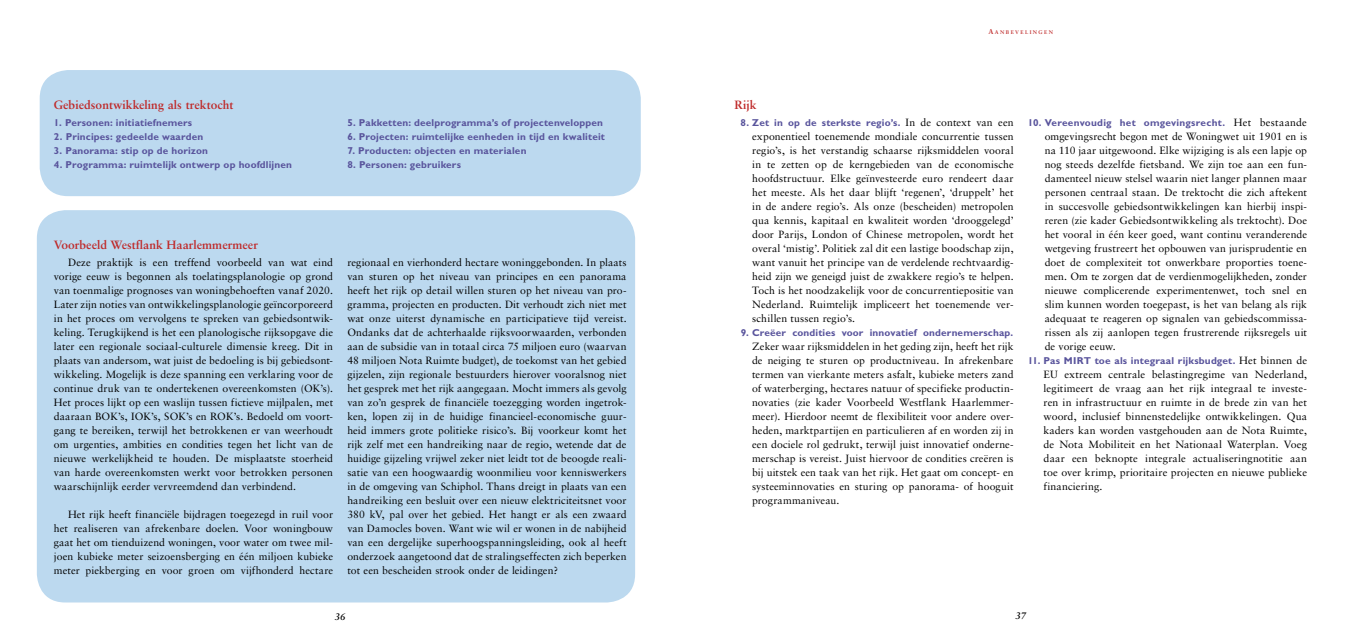
<style>
.page{position:relative;width:1361px;height:644px;background:#fff}
.page>*{position:absolute;margin:0;border:0;box-sizing:border-box;transform-origin:0 0}
.t1{font:700 12px "Sabon LT Std";letter-spacing:.005em;color:#bf2a2a}
.t2{font:10.5px/14px "Sabon LT Std";letter-spacing:.005em;color:#000;text-align:justify}
.t3{font:700 10px "Gill Sans Std";letter-spacing:.015em;color:#59549c}
.t4{font:italic 700 9.5px "Sabon LT Std";color:#000}
.t5{font:5.2px "Sabon Bold Os F";letter-spacing:.265em;color:#bf2a2a}
.s1{font-size:7px}
.s2{font-family:"Sabon LT Std";font-weight:400;font-size:10.5px;color:#000}
</style>
<div class="page">
<div style="left:37px;top:210px;width:598px;height:392px;background:#bcd9ef;border-radius:28px"></div>
<div style="left:40px;top:70px;width:601px;height:126px;background:#bcd9ef;border-radius:28px"></div>
<p class="t1" style="left:54px;top:97px;width:181px">Gebiedsontwikkeling als trektocht</p>
<p class="t3" style="left:54px;top:117px;width:140px">1. Personen: initiatiefnemers</p>
<p class="t3" style="left:54px;top:131px;width:151px">2. Principes: gedeelde waarden</p>
<p class="t3" style="left:54px;top:145px;width:156px">3. Panorama: stip op de horizon</p>
<p class="t3" style="left:54px;top:159px;width:240px">4. Programma: ruimtelijk ontwerp op hoofdlijnen</p>
<p class="t3" style="left:347px;top:117px;width:257px">5. Pakketten: deelprogramma’s of projectenveloppen</p>
<p class="t3" style="left:347px;top:131px;width:259px">6. Projecten: ruimtelijke eenheden in tijd en kwaliteit</p>
<p class="t3" style="left:347px;top:145px;width:181px">7. Producten: objecten en materialen</p>
<p class="t3" style="left:347px;top:159px;width:115px">8. Personen: gebruikers</p>
<p class="t1" style="left:54px;top:237px;width:206px">Voorbeeld Westflank Haarlemmermeer</p>
<p class="t2" style="left:54px;top:255px;width:281px;text-indent:14px">Deze praktijk is een treffend voorbeeld van wat eind vorige eeuw is begonnen als toelatingsplanologie op grond van toenmalige prognoses van woningbehoeften vanaf 2020.<br>Later zijn noties van ontwikkelingsplanologie geïncorporeerd in het proces om vervolgens te spreken van gebiedsontwik&shy;keling. Terugkijkend is het een planologische rijksopgave die later een regionale sociaal-culturele dimensie kreeg. Dit in plaats van andersom, wat juist de bedoeling is bij gebiedsont&shy;wikkeling. Mogelijk is deze spanning een verklaring voor de continue druk van te ondertekenen overeenkomsten (OK’s).<br>Het proces lijkt op een waslijn tussen fictieve mijlpalen, met daaraan BOK’s, IOK’s, SOK’s en ROK’s. Bedoeld om voort&shy;gang te bereiken, terwijl het betrokkenen er van weerhoudt om urgenties, ambities en condities tegen het licht van de nieuwe werkelijkheid te houden. De misplaatste stoerheid van harde overeenkomsten werkt voor betrokken personen waarschijnlijk eerder vervreemdend dan verbindend.</p>
<p class="t2" style="left:54px;top:507px;width:281px;text-indent:14px">Het rijk heeft financiële bijdragen toegezegd in ruil voor het realiseren van afrekenbare doelen. Voor woningbouw gaat het om tienduizend woningen, voor water om twee mil&shy;joen kubieke meter seizoensberging en één miljoen kubieke meter piekberging en voor groen om vijfhonderd hectare</p>
<p class="t2" style="left:347px;top:255px;width:281px">regionaal en vierhonderd hectare woninggebonden. In plaats van sturen op het niveau van principes en een panorama heeft het rijk op detail willen sturen op het niveau van pro&shy;gramma, projecten en producten. Dit verhoudt zich niet met wat onze uiterst dynamische en participatieve tijd vereist.<br>Ondanks dat de achterhaalde rijksvoorwaarden, verbonden aan de subsidie van in totaal circa 75 miljoen euro (waarvan 48 miljoen Nota Ruimte budget), de toekomst van het gebied gijzelen, zijn regionale bestuurders hierover vooralsnog niet het gesprek met het rijk aangegaan. Mocht immers als gevolg van zo’n gesprek de financiële toezegging worden ingetrok&shy;ken, lopen zij in de huidige financieel-economische guur&shy;heid immers grote politieke risico’s. Bij voorkeur komt het rijk zelf met een handreiking naar de regio, wetende dat de huidige gijzeling vrijwel zeker niet leidt tot de beoogde reali&shy;satie van een hoogwaardig woonmilieu voor kenniswerkers in de omgeving van Schiphol. Thans dreigt in plaats van een handreiking een besluit over een nieuw elektriciteitsnet voor 380 kV, pal over het gebied. Het hangt er als een zwaard van Damocles boven. Want wie wil er wonen in de nabijheid van een dergelijke superhoogspanningsleiding, ook al heeft onderzoek aangetoond dat de stralingseffecten zich beperken tot een bescheiden strook onder de leidingen?</p>
<p class="t5" style="left:988px;top:29px;width:66px"><span class="s1">A</span>ANBEVELINGEN</p>
<p class="t1" style="left:734px;top:97px;width:24px">Rijk</p>
<p class="t3" style="left:740px;top:117px;width:275px">8. Zet in op de sterkste regio’s. <span class="s2">In de context van een</span></p>
<p class="t2" style="left:752px;top:129px;width:263px">exponentieel toenemende mondiale concurrentie tussen regio’s, is het verstandig schaarse rijksmiddelen vooral in te zetten op de kerngebieden van de economische hoofdstructuur. Elke geïnvesteerde euro rendeert daar het meeste. Als het daar blijft ‘regenen’, ‘druppelt’ het in de andere regio’s. Als onze (bescheiden) metropolen qua kennis, kapitaal en kwaliteit worden ‘drooggelegd’ door Parijs, London of Chinese metropolen, wordt het overal ‘mistig’. Politiek zal dit een lastige boodschap zijn, want vanuit het principe van de verdelende rechtvaardig&shy;heid zijn we geneigd juist de zwakkere regio’s te helpen.<br>Toch is het noodzakelijk voor de concurrentiepositie van Nederland. Ruimtelijk impliceert het toenemende ver&shy;schillen tussen regio’s.</p>
<p class="t3" style="left:741px;top:327px;width:274px">9. Creëer condities voor innovatief ondernemerschap.</p>
<p class="t2" style="left:752px;top:339px;width:263px">Zeker waar rijksmiddelen in het geding zijn, heeft het rijk de neiging te sturen op productniveau. In afrekenbare termen van vierkante meters asfalt, kubieke meters zand of waterberging, hectares natuur of specifieke productin&shy;novaties (zie kader Voorbeeld Westflank Haarlemmer&shy;meer). Hierdoor neemt de flexibiliteit voor andere over&shy;heden, marktpartijen en particulieren af en worden zij in een dociele rol gedrukt, terwijl juist innovatief onderne&shy;merschap is vereist. Juist hiervoor de condities creëren is bij uitstek een taak van het rijk. Het gaat om concept- en systeeminnovaties en sturing op panorama- of hooguit programmaniveau.</p>
<p class="t3" style="left:1028px;top:117px;width:281px">10. Vereenvoudig het omgevingsrecht. <span class="s2">Het bestaande</span></p>
<p class="t2" style="left:1044px;top:129px;width:264px">omgevingsrecht begon met de Woningwet uit 1901 en is na 110 jaar uitgewoond. Elke wijziging is als een lapje op nog steeds dezelfde fietsband. We zijn toe aan een fun&shy;damenteel nieuw stelsel waarin niet langer plannen maar personen centraal staan. De trektocht die zich aftekent in succesvolle gebiedsontwikkelingen kan hierbij inspi&shy;reren (zie kader Gebiedsontwikkeling als trektocht). Doe het vooral in één keer goed, want continu veranderende wetgeving frustreert het opbouwen van jurisprudentie en doet de complexiteit tot onwerkbare proporties toene&shy;men. Om te zorgen dat de verdienmogelijkheden, zonder nieuwe complicerende experimentenwet, toch snel en slim kunnen worden toegepast, is het van belang als rijk adequaat te reageren op signalen van gebiedscommissa&shy;rissen als zij aanlopen tegen frustrerende rijksregels uit de vorige eeuw.</p>
<p class="t3" style="left:1028px;top:355px;width:281px">11. Pas MIRT toe als integraal rijksbudget. <span class="s2">Het binnen de</span></p>
<p class="t2" style="left:1043px;top:367px;width:265px">EU extreem centrale belastingregime van Nederland, legitimeert de vraag aan het rijk integraal te investe&shy;ren in infrastructuur en ruimte in de brede zin van het woord, inclusief binnenstedelijke ontwikkelingen. Qua kaders kan worden vastgehouden aan de Nota Ruimte, de Nota Mobiliteit en het Nationaal Waterplan. Voeg daar een beknopte integrale actualiseringnotitie aan toe over krimp, prioritaire projecten en nieuwe publieke financiering.</p>
<p class="t4" style="left:335px;top:610px;width:7px">36</p>
<p class="t4" style="left:1015px;top:609px;width:7px">37</p>
</div>
